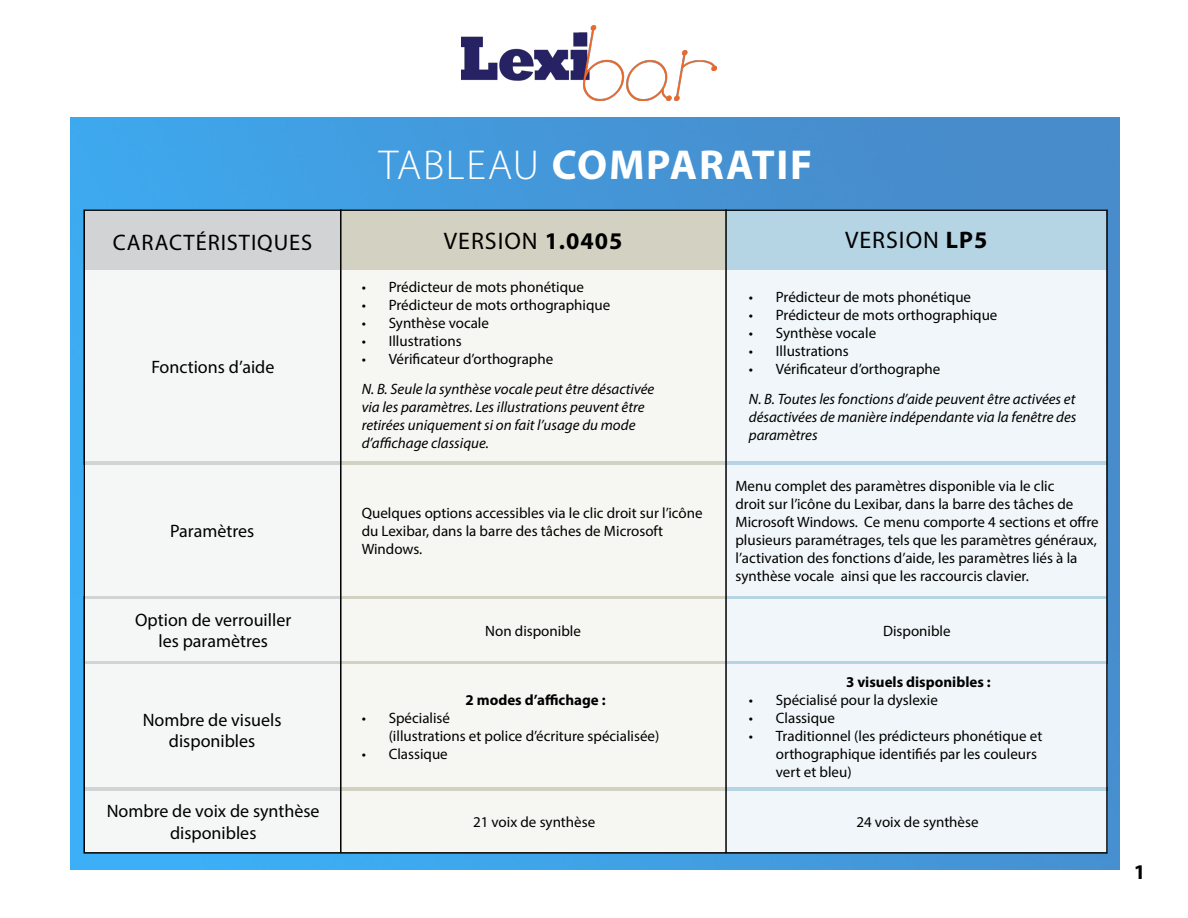
<style>
.page{position:relative;width:1188px;height:918px;background:#fff}
.page>*{position:absolute;margin:0;border:0;box-sizing:border-box;transform-origin:0 0}
.t1{font:700 42px "Myriad Pro";letter-spacing:.04em;color:#fff}
.t2{font:24px "Myriad Pro";letter-spacing:.04em;color:#000}
.t3{font:22.5px "Myriad Pro";letter-spacing:.04em;color:#000}
.t4{font:700 21px "Myriad Pro";color:#000}
.t5{font:18px/21.6px "Myriad Pro";color:#000;text-align:center}
.t6{font:15px/18px "Myriad Pro";color:#000}
.t7{font:italic 15px/18px "Myriad Pro";color:#000}
.t8{font:700 15px "Myriad Pro";color:#000}
.s1{font-weight:300}
.s2{font-weight:700}
</style>
<div class="page">
<img style="left:70px;top:117px;width:1050px;height:752px">
<div style="left:84px;top:209px;width:257px;height:644px;background:#d1d3d4"></div>
<div style="left:341px;top:209px;width:384px;height:644px;background:#d3d2c2"></div>
<div style="left:725px;top:209px;width:382px;height:644px;background:#b5d5e5"></div>
<div style="left:85px;top:270px;width:1022px;height:191px;background:#f5f6f6"></div>
<div style="left:84px;top:465px;width:1023px;height:130px;background:#f5f6f6"></div>
<div style="left:85px;top:599px;width:1022px;height:62px;background:#f5f6f6"></div>
<img style="left:462px;top:26px;width:255px;height:74px">
<div style="left:84px;top:665px;width:1023px;height:122px;background:#f5f6f6"></div>
<div style="left:84px;top:791px;width:1023px;height:62px;background:#f5f6f6"></div>
<hr style="left:340px;top:209px;width:2px;height:644px;background:#000">
<hr style="left:725px;top:209px;width:2px;height:644px;background:#000">
<h1 class="t1" style="left:379px;top:138px;width:435px"><span class="s1">TABLEAU</span> COMPARATIF</h1>
<h3 class="t3" style="left:113px;top:228px;width:201px">CARACTÉRISTIQUES</h3>
<h2 class="t2" style="left:444px;top:226px;width:180px">VERSION <span class="s2">1.0405</span></h2>
<h2 class="t2" style="left:845px;top:226px;width:144px">VERSION <span class="s2">LP5</span></h2>
<p class="t5" style="left:151px;top:356px;width:125px">Fonctions d’aide</p>
<p class="t5" style="left:170px;top:520px;width:86px">Paramètres</p>
<p class="t6" style="left:362px;top:278px;width:224px">• Prédicteur de mots phonétique</p>
<p class="t6" style="left:362px;top:296px;width:250px">• Prédicteur de mots orthographique</p>
<p class="t6" style="left:362px;top:314px;width:129px">• Synthèse vocale</p>
<p class="t6" style="left:362px;top:332px;width:101px">• Illustrations</p>
<p class="t6" style="left:362px;top:350px;width:193px">• Vérificateur d’orthographe</p>
<p class="t7" style="left:362px;top:380px;width:294px">N. B. Seule la synthèse vocale peut être désactivée via les paramètres. Les illustrations peuvent être retirées uniquement si on fait l’usage du mode d’affichage classique.</p>
<p class="t6" style="left:362px;top:503px;width:342px">Quelques options accessibles via le clic droit sur l’icône du Lexibar, dans la barre des tâches de Microsoft<br>Windows.</p>
<p class="t6" style="left:749px;top:287px;width:224px">• Prédicteur de mots phonétique</p>
<p class="t6" style="left:749px;top:305px;width:250px">• Prédicteur de mots orthographique</p>
<p class="t6" style="left:749px;top:323px;width:129px">• Synthèse vocale</p>
<p class="t6" style="left:749px;top:341px;width:101px">• Illustrations</p>
<p class="t6" style="left:749px;top:359px;width:193px">• Vérificateur d’orthographe</p>
<p class="t7" style="left:749px;top:389px;width:329px;text-align:justify">N. B. Toutes les fonctions d’aide peuvent être activées et désactivées de manière indépendante via la fenêtre des paramètres</p>
<p class="t6" style="left:735px;top:476px;width:365px">Menu complet des paramètres disponible via le clic<br>droit sur l’icône du Lexibar, dans la barre des tâches de Microsoft Windows. Ce menu comporte 4 sections et offre plusieurs paramétrages, tels que les paramètres généraux, l’activation des fonctions d’aide, les paramètres liés à la synthèse vocale ainsi que les raccourcis clavier.</p>
<p class="t5" style="left:135px;top:609px;width:158px">Option de verrouiller les paramètres</p>
<p class="t6" style="left:485px;top:621px;width:97px">Non disponible</p>
<p class="t6" style="left:883px;top:622px;width:69px">Disponible</p>
<p class="t5" style="left:143px;top:708px;width:140px">Nombre de visuels disponibles</p>
<p class="t5" style="left:107px;top:800px;width:214px">Nombre de voix de synthèse disponibles</p>
<p class="t8" style="left:465px;top:690px;width:142px">2 modes d’affichage :</p>
<p class="t6" style="left:389px;top:708px;width:272px;text-indent:-27px">• Spécialisé<br>(illustrations et police d’écriture spécialisée)</p>
<p class="t6" style="left:362px;top:744px;width:88px">• Classique</p>
<p class="t8" style="left:846px;top:672px;width:146px">3 visuels disponibles :</p>
<p class="t6" style="left:749px;top:690px;width:191px">• Spécialisé pour la dyslexie</p>
<p class="t6" style="left:749px;top:708px;width:88px">• Classique</p>
<p class="t6" style="left:776px;top:726px;width:268px;text-indent:-27px">• Traditionnel (les prédicteurs phonétique et orthographique identifiés par les couleurs vert et bleu)</p>
<p class="t6" style="left:473px;top:813px;width:124px">21 voix de synthèse</p>
<p class="t6" style="left:856px;top:813px;width:124px">24 voix de synthèse</p>
<h3 class="t4" style="left:1134px;top:858px;width:13px">1</h3>
</div>
